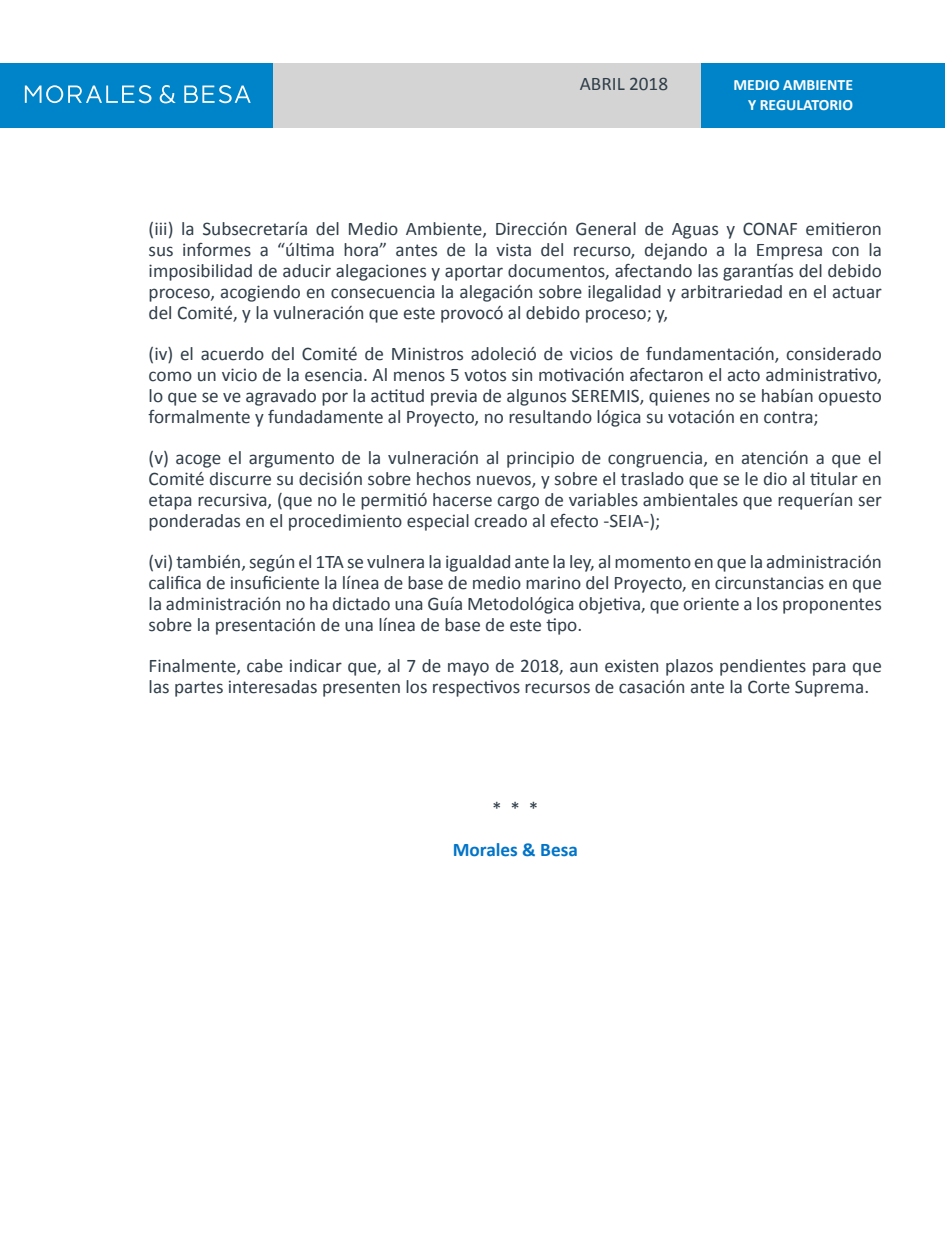
<style>
.page{position:relative;width:945px;height:1260px;background:#fff}
.page>*{position:absolute;margin:0;border:0;box-sizing:border-box;transform-origin:0 0}
.t1{font:19.25px/21px "Calibri";color:#303e49;text-align:justify}
.t2{font:700 19.25px "Calibri";color:#0074c8}
.t3{font:700 15.75px/19.2px "Calibri";color:#fff;text-align:right}
</style>
<div class="page">
<div style="left:0;top:63px;width:945px;height:64px;background:#d4d4d4"></div>
<div style="left:702px;top:63px;width:243px;height:64px;background:#0084c9"></div>
<div style="left:0;top:63px;width:273px;height:64px;background:#0084c9"></div>
<svg style="left:25px;top:85px;width:226px;height:18px"></svg>
<p class="t1" style="left:580px;top:73px;width:90px">ABRIL 2018</p>
<p class="t3" style="left:733px;top:75px;width:121px">MEDIO AMBIENTE<br>Y REGULATORIO</p>
<p class="t1" style="left:149px;top:218px;width:735px">(iii) la Subsecretaría del Medio Ambiente, Dirección General de Aguas y CONAF emitieron sus informes a “última hora” antes de la vista del recurso, dejando a la Empresa con la imposibilidad de aducir alegaciones y aportar documentos, afectando las garantías del debido proceso, acogiendo en consecuencia la alegación sobre ilegalidad y arbitrariedad en el actuar del Comité, y la vulneración que este provocó al debido proceso; y,</p>
<p class="t1" style="left:149px;top:343px;width:735px">(iv) el acuerdo del Comité de Ministros adoleció de vicios de fundamentación, considerado como un vicio de la esencia. Al menos 5 votos sin motivación afectaron el acto administrativo, lo que se ve agravado por la actitud previa de algunos SEREMIS, quienes no se habían opuesto formalmente y fundadamente al Proyecto, no resultando lógica su votación en contra;</p>
<p class="t1" style="left:149px;top:447px;width:735px">(v) acoge el argumento de la vulneración al principio de congruencia, en atención a que el Comité discurre su decisión sobre hechos nuevos, y sobre el traslado que se le dio al titular en etapa recursiva, (que no le permitió hacerse cargo de variables ambientales que requerían ser ponderadas en el procedimiento especial creado al efecto -SEIA-);</p>
<p class="t1" style="left:149px;top:551px;width:735px">(vi) también, según el 1TA se vulnera la igualdad ante la ley, al momento en que la administración califica de insuficiente la línea de base de medio marino del Proyecto, en circunstancias en que la administración no ha dictado una Guía Metodológica objetiva, que oriente a los proponentes sobre la presentación de una línea de base de este tipo.</p>
<p class="t1" style="left:149px;top:655px;width:735px">Finalmente, cabe indicar que, al 7 de mayo de 2018, aun existen plazos pendientes para que las partes interesadas presenten los respectivos recursos de casación ante la Corte Suprema.</p>
<p class="t1" style="left:492px;top:798px;width:48px">* * *</p>
<p class="t2" style="left:453px;top:837px;width:127px">Morales &amp; Besa</p>
</div>
